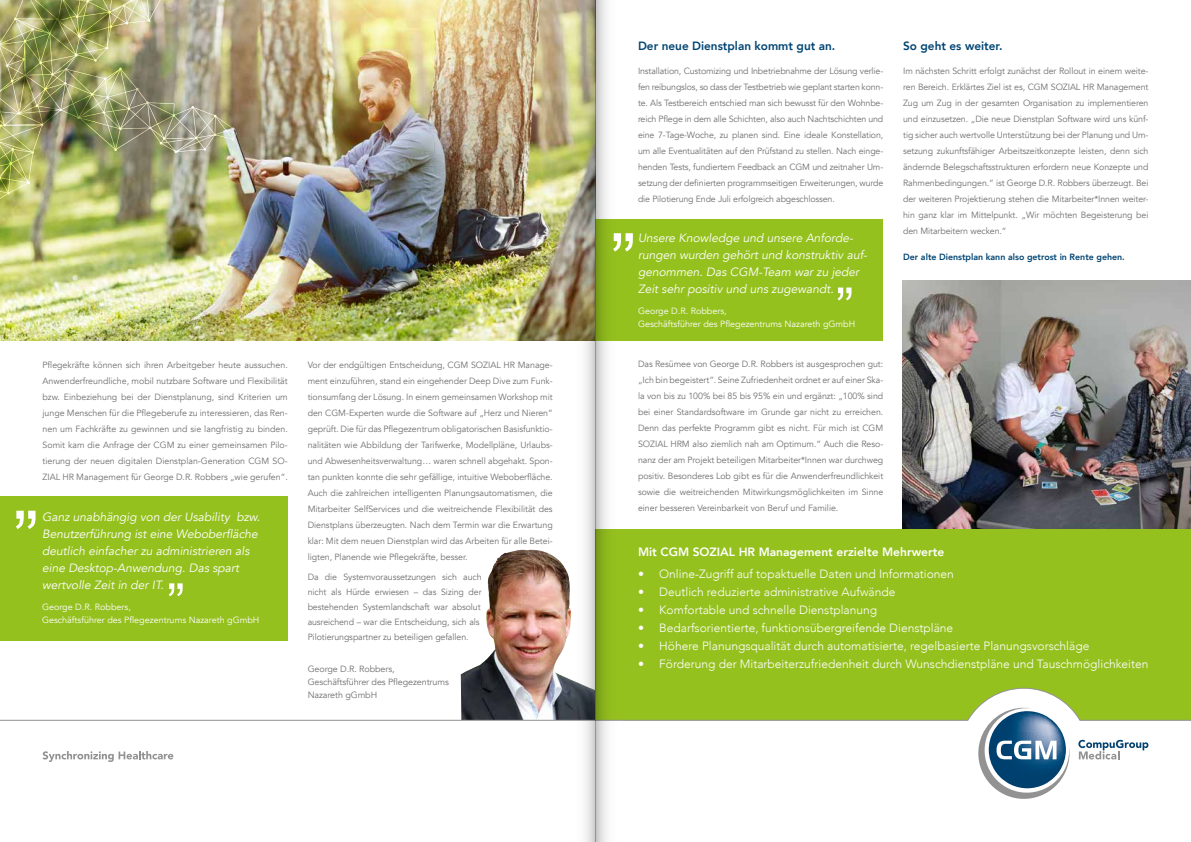
<style>
.page{position:relative;width:1191px;height:842px;background:#fff}
.page>*{position:absolute;margin:0;border:0;box-sizing:border-box;transform-origin:0 0}
.t1{font:300 12px "Avenir LT Com";color:#fff}
.t2{font:italic 12px/17px "Avenir LT Com";color:#fff}
.t3{font:800 12px "Avenir LT Com";color:#004472}
.t4{font:800 12px "Avenir LT Com";color:#fff}
.t5{font:9px/16px "Avenir LT Com";letter-spacing:-.01em;color:#706f6f;text-align:justify}
.t6{font:9px/13px "Avenir LT Com";color:#fff}
.t7{font:800 9px "Avenir LT Com";color:#004472}
</style>
<div class="page">
<img style="left:903px;top:281px;width:288px;height:248px">
<img style="left:461px;top:549px;width:96px;height:139px">
<img style="left:0;top:0;width:557px;height:340px">
<div style="left:0;top:496px;width:288px;height:144px;background:#95c11f"></div>
<svg style="left:169px;top:583px;width:14px;height:13px"></svg>
<svg style="left:16px;top:511px;width:20px;height:18px"></svg>
<div style="left:595px;top:529px;width:596px;height:194px;background:#95c11f"></div>
<svg style="left:0;top:688px;width:1191px;height:111px"></svg>
<div style="left:595px;top:219px;width:288px;height:121px;background:#95c11f"></div>
<svg style="left:837px;top:287px;width:14px;height:13px"></svg>
<img style="left:0;top:0;width:237px;height:242px">
<img style="left:557px;top:0;width:38px;height:842px">
<svg style="left:595px;top:0;width:39px;height:842px"></svg>
<p class="t5" style="left:43px;top:357px;width:247px">Pflegekräfte können sich ihren Arbeitgeber heute aussuchen.<br>Anwenderfreundliche, mobil nutzbare Software und Flexibilität bzw. Einbeziehung bei der Dienstplanung, sind Kriterien um junge Menschen für die Pflegeberufe zu interessieren, das Ren&shy;nen um Fachkräfte zu gewinnen und sie langfristig zu binden.<br>Somit kam die Anfrage der CGM zu einer gemeinsamen Pilo&shy;tierung der neuen digitalen Dienstplan-Generation CGM SO-ZIAL HR Management für George D.R. Robbers „wie gerufen“.</p>
<p class="t5" style="left:308px;top:357px;width:246px">Vor der endgültigen Entscheidung, CGM SOZIAL HR Manage&shy;ment einzuführen, stand ein eingehender Deep Dive zum Funk&shy;tionsumfang der Lösung. In einem gemeinsamen Workshop mit den CGM-Experten wurde die Software auf „Herz und Nieren“ geprüft. Die für das Pflegezentrum obligatorischen Basisfunktio&shy;nalitäten wie Abbildung der Tarifwerke, Modellpläne, Urlaubs&shy;und Abwesenheitsverwaltung… waren schnell abgehakt. Spon&shy;tan punkten konnte die sehr gefällige, intuitive Weboberfläche.<br>Auch die zahlreichen intelligenten Planungsautomatismen, die Mitarbeiter SelfServices und die weitreichende Flexibilität des Dienstplans überzeugten. Nach dem Termin war die Erwartung klar: Mit dem neuen Dienstplan wird das Arbeiten für alle Betei&shy;ligten, Planende wie Pflegekräfte, besser.</p>
<p class="t5" style="left:308px;top:570px;width:175px;line-height:15px;text-align:left">Da die Systemvoraussetzungen sich auch nicht als Hürde erwiesen – das Sizing der bestehenden Systemlandschaft war absolut ausreichend – war die Entscheidung, sich als Pilotierungspartner zu beteiligen gefallen.</p>
<h1 class="t2" style="left:42px;top:508px;width:220px">Ganz unabhängig von der Usability bzw.<br>Benutzerführung ist eine Weboberfläche deutlich einfacher zu administrieren als eine Desktop-Anwendung. Das spart wertvolle Zeit in der IT.</h1>
<p class="t6" style="left:42px;top:601px;width:219px">George D.R. Robbers,<br>Geschäftsführer des Pflegezentrums Nazareth gGmbH</p>
<p class="t5" style="left:308px;top:663px;width:143px;line-height:13px;text-align:left">George D.R. Robbers,<br>Geschäftsführer des Pflegezentrums<br>Nazareth gGmbH</p>
<h1 class="t3" style="left:638px;top:39px;width:199px">Der neue Dienstplan kommt gut an.</h1>
<p class="t5" style="left:638px;top:63px;width:247px">Installation, Customizing und Inbetriebnahme der Lösung verlie&shy;fen reibungslos, so dass der Testbetrieb wie geplant starten konn&shy;te. Als Testbereich entschied man sich bewusst für den Wohnbe&shy;reich Pflege in dem alle Schichten, also auch Nachtschichten und eine 7-Tage-Woche, zu planen sind. Eine ideale Konstellation, um alle Eventualitäten auf den Prüfstand zu stellen. Nach einge&shy;henden Tests, fundiertem Feedback an CGM und zeitnaher Um&shy;setzung der definierten programmseitigen Erweiterungen, wurde die Pilotierung Ende Juli erfolgreich abgeschlossen.</p>
<h1 class="t2" style="left:638px;top:229px;width:231px">Unsere Knowledge und unsere Anforde&shy;rungen wurden gehört und konstruktiv auf&shy;genommen. Das CGM-Team war zu jeder Zeit sehr positiv und uns zugewandt.</h1>
<p class="t6" style="left:638px;top:305px;width:219px">George D.R. Robbers,<br>Geschäftsführer des Pflegezentrums Nazareth gGmbH</p>
<p class="t5" style="left:638px;top:356px;width:247px">Das Resümee von George D.R. Robbers ist ausgesprochen gut: „Ich bin begeistert“. Seine Zufriedenheit ordnet er auf einer Ska&shy;la von bis zu 100% bei 85 bis 95% ein und ergänzt: „100% sind bei einer Standardsoftware im Grunde gar nicht zu erreichen.<br>Denn das perfekte Programm gibt es nicht. Für mich ist CGM SOZIAL HRM also ziemlich nah am Optimum.“ Auch die Reso&shy;nanz der am Projekt beteiligen Mitarbeiter*Innen war durchweg positiv. Besonderes Lob gibt es für die Anwenderfreundlichkeit sowie die weitreichenden Mitwirkungsmöglichkeiten im Sinne einer besseren Vereinbarkeit von Beruf und Familie.</p>
<h1 class="t3" style="left:903px;top:39px;width:101px">So geht es weiter.</h1>
<p class="t5" style="left:903px;top:63px;width:247px">Im nächsten Schritt erfolgt zunächst der Rollout in einem weite&shy;ren Bereich. Erklärtes Ziel ist es, CGM SOZIAL HR Management Zug um Zug in der gesamten Organisation zu implementieren und einzusetzen. „Die neue Dienstplan Software wird uns künf&shy;tig sicher auch wertvolle Unterstützung bei der Planung und Um&shy;setzung zukunftsfähiger Arbeitszeitkonzepte leisten, denn sich ändernde Belegschaftsstrukturen erfordern neue Konzepte und Rahmenbedingungen.“ ist George D.R. Robbers überzeugt. Bei der weiteren Projektierung stehen die Mitarbeiter*Innen weiter&shy;hin ganz klar im Mittelpunkt. „Wir möchten Begeisterung bei den Mitarbeitern wecken.“</p>
<p class="t7" style="left:903px;top:251px;width:223px">Der alte Dienstplan kann also getrost in Rente gehen.</p>
<h1 class="t4" style="left:638px;top:545px;width:308px">Mit CGM SOZIAL HR Management erzielte Mehrwerte</h1>
<h1 class="t1" style="left:638px;top:567px;width:317px">• Online-Zugriff auf topaktuelle Daten und Informationen</h1>
<h1 class="t1" style="left:638px;top:585px;width:259px">• Deutlich reduzierte administrative Aufwände</h1>
<h1 class="t1" style="left:638px;top:603px;width:241px">• Komfortable und schnelle Dienstplanung</h1>
<h1 class="t1" style="left:638px;top:621px;width:317px">• Bedarfsorientierte, funktionsübergreifende Dienstpläne</h1>
<h1 class="t1" style="left:638px;top:639px;width:453px">• Höhere Planungsqualität durch automatisierte, regelbasierte Planungsvorschläge</h1>
<h1 class="t1" style="left:638px;top:657px;width:512px">• Förderung der Mitarbeiterzufriedenheit durch Wunschdienstpläne und Tauschmöglichkeiten</h1>
</div>
